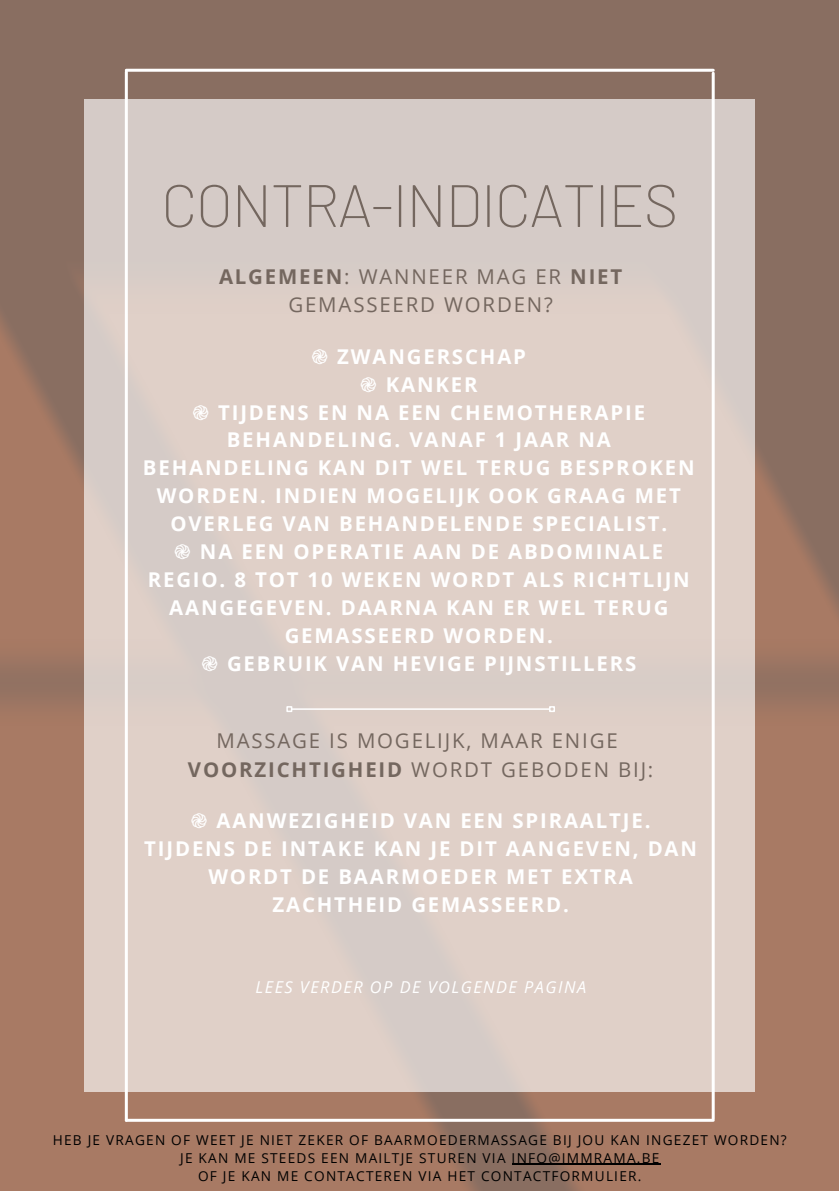
<style>
.page{position:relative;width:839px;height:1191px;background:#fff}
.page>*{position:absolute;margin:0;border:0;box-sizing:border-box;transform-origin:0 0}
.t1{font:200 59.6px "Barlow";letter-spacing:-.025em;color:#74675f}
.t2{font:700 20.4px/28px "Open Sans";letter-spacing:.09em;color:#fff;text-align:center}
.t3{font:20.4px/28.4px "Open Sans";letter-spacing:.09em;color:#74675f;text-align:center}
.t4{font:italic 16.4px "Open Sans";letter-spacing:.09em;color:#fff}
.t5{font:13.6px "Open Sans";letter-spacing:.09em;color:#000}
.s1{font-weight:700}
.s2{font-family:"Noto Sans Armenian"}
</style>
<div class="page">
<img style="left:0;top:0;width:838px;height:1191px">
<div style="left:84px;top:99px;width:670px;height:993px;background:#e0d0c8"></div>
<hr style="left:126px;top:69px;width:587px;height:3px;background:#fff">
<hr style="left:126px;top:1119px;width:587px;height:3px;background:#fff">
<hr style="left:125px;top:72px;width:3px;height:1048px;background:#fff">
<hr style="left:711px;top:73px;width:3px;height:1046px;background:#fff">
<hr style="left:292px;top:708px;width:257px;height:2px;background:#fff">
<svg style="left:286px;top:706px;width:6px;height:6px"></svg>
<svg style="left:549px;top:706px;width:6px;height:6px"></svg>
<hr style="left:511px;top:1164px;width:149px;height:1px;background:#000">
<h1 class="t1" style="left:161px;top:167px;width:518px">CONTRA-INDICATIES</h1>
<h3 class="t3" style="left:219px;top:261px;width:405px"><span class="s1">ALGEMEEN</span>: WANNEER MAG ER <span class="s1">NIET<br></span>GEMASSEERD WORDEN?</h3>
<h2 class="t2" style="left:143px;top:342px;width:553px"><span class="s2">֎</span> ZWANGERSCHAP<br><span class="s2">֎</span> KANKER<br><span class="s2">֎</span> TIJDENS EN NA EEN CHEMOTHERAPIE<br>BEHANDELING. VANAF 1 JAAR NA<br>BEHANDELING KAN DIT WEL TERUG BESPROKEN<br>WORDEN. INDIEN MOGELIJK OOK GRAAG MET<br>OVERLEG VAN BEHANDELENDE SPECIALIST.<br><span class="s2">֎</span> NA EEN OPERATIE AAN DE ABDOMINALE<br>REGIO. 8 TOT 10 WEKEN WORDT ALS RICHTLIJN<br>AANGEGEVEN. DAARNA KAN ER WEL TERUG<br>GEMASSEERD WORDEN.<br><span class="s2">֎</span> GEBRUIK VAN HEVIGE PIJNSTILLERS</h2>
<h4 class="t3" style="left:188px;top:726px;width:467px">MASSAGE IS MOGELIJK, MAAR ENIGE<br><span class="s1">VOORZICHTIGHEID</span> WORDT GEBODEN BIJ:</h4>
<h3 class="t2" style="left:144px;top:807px;width:554px"><span class="s2">֎</span> AANWEZIGHEID VAN EEN SPIRAALTJE.<br>TIJDENS DE INTAKE KAN JE DIT AANGEVEN, DAN<br>WORDT DE BAARMOEDER MET EXTRA<br>ZACHTHEID GEMASSEERD.</h3>
<h2 class="t4" style="left:255px;top:975px;width:332px">LEES VERDER OP DE VOLGENDE PAGINA</h2>
<p class="t5" style="left:53px;top:1130px;width:735px">HEB JE VRAGEN OF WEET JE NIET ZEKER OF BAARMOEDERMASSAGE BIJ JOU KAN INGEZET WORDEN?</p>
<p class="t5" style="left:180px;top:1148px;width:480px">JE KAN ME STEEDS EEN MAILTJE STUREN VIA INFO@IMMRAMA.BE</p>
<p class="t5" style="left:198px;top:1166px;width:445px">OF JE KAN ME CONTACTEREN VIA HET CONTACTFORMULIER.</p>
</div>
